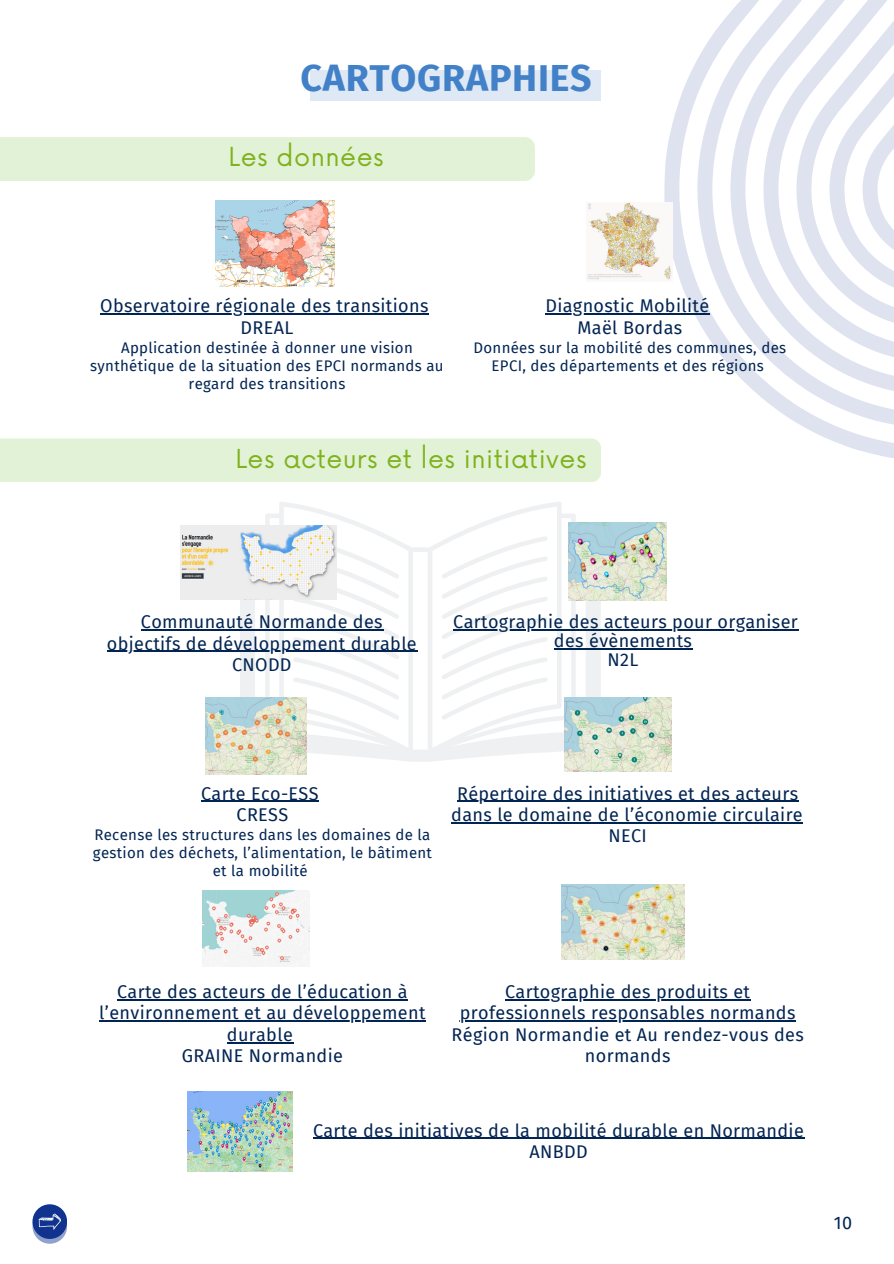
<style>
.page{position:relative;width:894px;height:1264px;background:#fff}
.page>*{position:absolute;margin:0;border:0;box-sizing:border-box;transform-origin:0 0}
.t1{font:700 37.5px "Fira Sans";letter-spacing:.02em;color:#4281c8}
.t2{font:25.5px "Now";letter-spacing:.02em;color:#88b31e}
.t3{font:18px/21.3px "Fira Sans";letter-spacing:.02em;color:#022452;text-align:center}
.t4{font:15px/18px "Fira Sans";letter-spacing:.02em;color:#022452;text-align:center}
</style>
<div class="page">
<svg style="left:646px;top:70px;width:247px;height:388px"></svg>
<svg style="left:692px;top:0;width:201px;height:433px"></svg>
<svg style="left:240px;top:502px;width:360px;height:259px"></svg>
<svg style="left:441px;top:536px;width:106px;height:183px"></svg>
<svg style="left:293px;top:536px;width:106px;height:183px"></svg>
<img style="left:587px;top:203px;width:85px;height:79px">
<img style="left:180px;top:525px;width:156px;height:74px">
<img style="left:568px;top:522px;width:98px;height:78px">
<img style="left:205px;top:697px;width:101px;height:77px">
<img style="left:215px;top:201px;width:119px;height:85px">
<img style="left:564px;top:697px;width:107px;height:74px">
<img style="left:203px;top:890px;width:107px;height:76px">
<img style="left:187px;top:1091px;width:105px;height:79px">
<img style="left:561px;top:884px;width:123px;height:75px">
<div style="left:310px;top:70px;width:290px;height:31px;background:#dfe9f5"></div>
<div style="left:0;top:137px;width:534px;height:44px;background:#e2f2d7"></div>
<div style="left:0;top:438px;width:601px;height:44px;background:#e2f2d7"></div>
<hr style="left:100px;top:313px;width:328px;height:1px;background:#022452">
<hr style="left:545px;top:313px;width:164px;height:1px;background:#022452">
<hr style="left:141px;top:629px;width:242px;height:1px;background:#022452">
<hr style="left:107px;top:650px;width:310px;height:1px;background:#022452">
<hr style="left:453px;top:629px;width:345px;height:1px;background:#022452">
<hr style="left:553px;top:648px;width:139px;height:1px;background:#022452">
<hr style="left:201px;top:800px;width:118px;height:2px;background:#022452">
<hr style="left:457px;top:800px;width:341px;height:2px;background:#022452">
<hr style="left:451px;top:822px;width:351px;height:1px;background:#022452">
<hr style="left:117px;top:999px;width:291px;height:1px;background:#022452">
<hr style="left:99px;top:1020px;width:327px;height:1px;background:#022452">
<hr style="left:227px;top:1041px;width:66px;height:2px;background:#022452">
<hr style="left:313px;top:1137px;width:491px;height:1px;background:#022452">
<hr style="left:505px;top:999px;width:245px;height:1px;background:#022452">
<hr style="left:459px;top:1020px;width:336px;height:1px;background:#022452">
<svg style="left:32px;top:1204px;width:35px;height:34px"></svg>
<svg style="left:32px;top:1208px;width:35px;height:35px"></svg>
<svg style="left:38px;top:1213px;width:23px;height:16px"></svg>
<h1 class="t1" style="left:300px;top:56px;width:293px">CARTOGRAPHIES</h1>
<h2 class="t2" style="left:228px;top:143px;width:157px">Les données</h2>
<p class="t3" style="left:100px;top:295px;width:329px">Observatoire régionale des transitions<br>DREAL</p>
<p class="t4" style="left:90px;top:338px;width:355px">Application destinée à donner une vision synthétique de la situation des EPCI normands au regard des transitions</p>
<p class="t3" style="left:545px;top:295px;width:165px">Diagnostic Mobilité<br>Maël Bordas</p>
<p class="t4" style="left:473px;top:338px;width:314px">Données sur la mobilité des communes, des<br>EPCI, des départements et des régions</p>
<h2 class="t2" style="left:235px;top:445px;width:352px">Les acteurs et les initiatives</h2>
<p class="t3" style="left:107px;top:611px;width:311px">Communauté Normande des objectifs de développement durable<br>CNODD</p>
<p class="t3" style="left:453px;top:612px;width:346px;line-height:19.2px">Cartographie des acteurs pour organiser des évènements<br>N2L</p>
<p class="t3" style="left:201px;top:783px;width:119px">Carte Eco-ESS<br>CRESS</p>
<p class="t4" style="left:93px;top:826px;width:340px">Recense les structures dans les domaines de la gestion des déchets, l’alimentation, le bâtiment et la mobilité</p>
<p class="t3" style="left:451px;top:783px;width:353px">Répertoire des initiatives et des acteurs dans le domaine de l’économie circulaire<br>NECI</p>
<p class="t3" style="left:99px;top:981px;width:327px">Carte des acteurs de l’éducation à l’environnement et au développement durable<br>GRAINE Normandie</p>
<p class="t3" style="left:451px;top:981px;width:353px">Cartographie des produits et professionnels responsables normands<br>Région Normandie et Au rendez-vous des normands</p>
<p class="t3" style="left:313px;top:1119px;width:492px">Carte des initiatives de la mobilité durable en Normandie<br>ANBDD</p>
<p class="t3" style="left:833px;top:1211px;width:20px">10</p>
</div>
